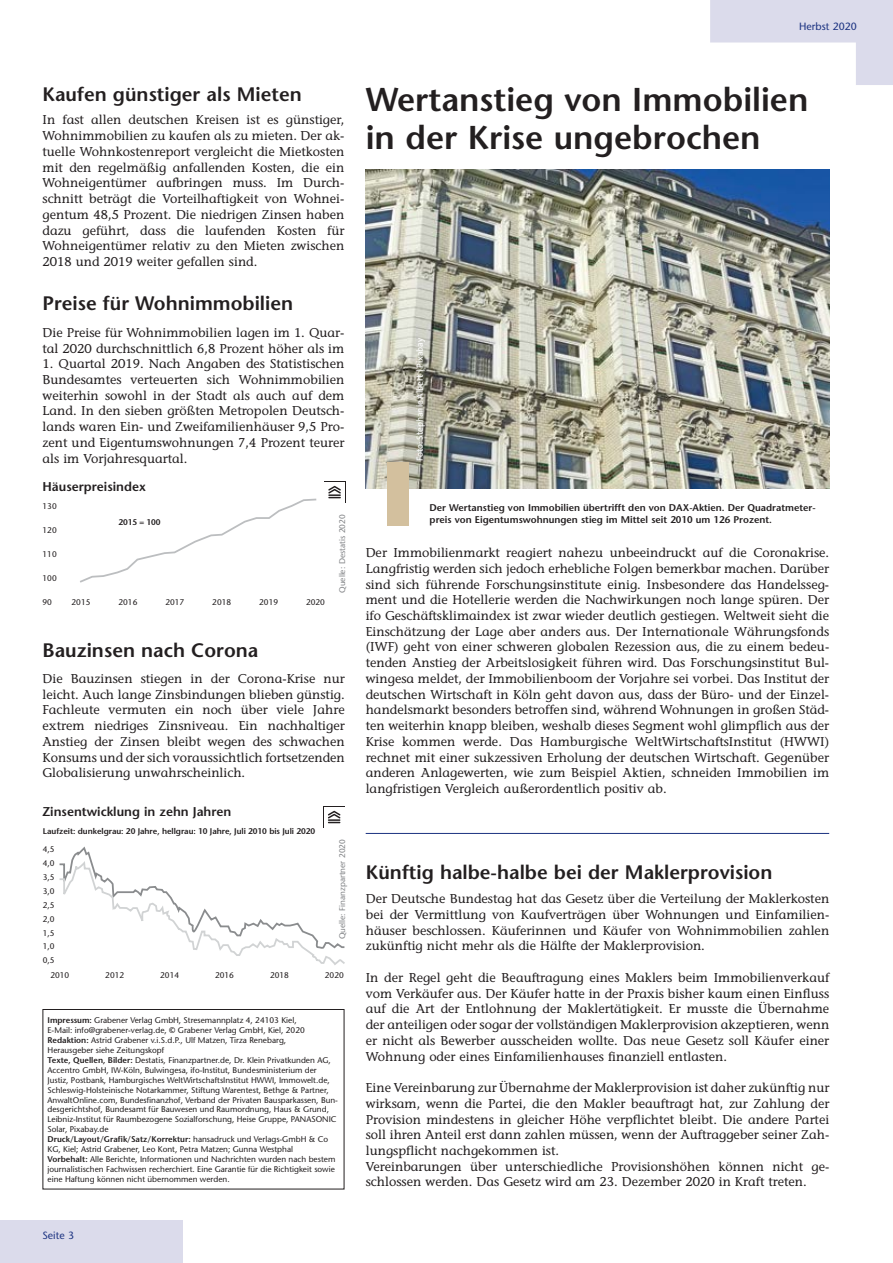
<style>
.page{position:relative;width:893px;height:1263px;background:#fff}
.page>*{position:absolute;margin:0;border:0;box-sizing:border-box;transform-origin:0 0}
.t1{font:600 33px/37.5px "Stone Sans";color:#231f20}
.t2{font:600 19.5px "Stone Sans";color:#231f20}
.t3{font:12.75px/15.8px "Stone Informal";color:#231f20;text-align:justify}
.t4{font:600 12.75px "Stone Sans";color:#231f20}
.t5{font:10.5px "Stone Sans";color:#1b3281}
.t6{font:600 9.75px/11.7px "Stone Sans";color:#231f20}
.t7{font:9px "The Sans";color:#fff}
.t8{font:8.25px/9.9px "Stone Sans";color:#231f20}
.t9{font:8.25px "Stone Sans";color:#231f20}
.t10{font:600 8.25px "Stone Sans";letter-spacing:-.005em;color:#231f20}
.t11{font:8.25px "Stone Sans";color:#808285}
.s1{font-weight:600}
</style>
<div class="page">
<svg style="left:710px;top:0;width:183px;height:85px"></svg>
<div style="left:0;top:1220px;width:183px;height:43px;background:#dbdbeb"></div>
<svg style="left:324px;top:481px;width:21px;height:1px"></svg>
<svg style="left:328px;top:486px;width:13px;height:12px"></svg>
<svg style="left:80px;top:498px;width:237px;height:85px"></svg>
<svg style="left:324px;top:806px;width:21px;height:1px"></svg>
<svg style="left:328px;top:811px;width:12px;height:12px"></svg>
<svg style="left:59px;top:846px;width:286px;height:119px"></svg>
<div style="left:43px;top:1009px;width:301px;height:180px;border:1px solid #231f20"></div>
<hr style="left:366px;top:833px;width:463px;height:1px;background:#1b3281">
<img style="left:366px;top:170px;width:463px;height:319px">
<div style="left:387px;top:462px;width:22px;height:64px;background:#d3c09e"></div>
<p class="t5" style="left:799px;top:19px;width:59px">Herbst 2020</p>
<h2 class="t2" style="left:43px;top:82px;width:261px">Kaufen günstiger als Mieten</h2>
<p class="t3" style="left:43px;top:112px;width:303px">In fast allen deutschen Kreisen ist es günstiger, Wohnimmobilien zu kaufen als zu mieten. Der ak&shy;tuelle Wohnkostenreport vergleicht die Mietkosten mit den regelmäßig anfallenden Kosten, die ein Wohneigentümer aufbringen muss. Im Durch&shy;schnitt beträgt die Vorteilhaftigkeit von Wohnei&shy;gentum 48,5 Prozent. Die niedrigen Zinsen haben dazu geführt, dass die laufenden Kosten für Wohneigentümer relativ zu den Mieten zwischen 2018 und 2019 weiter gefallen sind.</p>
<h2 class="t2" style="left:43px;top:291px;width:252px">Preise für Wohnimmobilien</h2>
<p class="t3" style="left:43px;top:324px;width:303px">Die Preise für Wohnimmobilien lagen im 1. Quar&shy;tal 2020 durchschnittlich 6,8 Prozent höher als im</p>
<p class="t3" style="left:43px;top:356px;width:303px">1. Quartal 2019. Nach Angaben des Statistischen Bundesamtes verteuerten sich Wohnimmobilien weiterhin sowohl in der Stadt als auch auf dem Land. In den sieben größten Metropolen Deutsch&shy;lands waren Ein- und Zweifamilienhäuser 9,5 Pro&shy;zent und Eigentumswohnungen 7,4 Prozent teurer als im Vorjahresquartal.</p>
<p class="t4" style="left:43px;top:479px;width:105px">Häuserpreisindex</p>
<p class="t9" style="left:43px;top:501px;width:16px">130</p>
<p class="t9" style="left:43px;top:525px;width:16px">120</p>
<p class="t9" style="left:43px;top:549px;width:16px">110</p>
<p class="t9" style="left:43px;top:573px;width:16px">100</p>
<p class="t9" style="left:43px;top:597px;width:11px">90</p>
<p class="t10" style="left:118px;top:517px;width:44px">2015 = 100</p>
<p class="t9" style="left:72px;top:597px;width:20px">2015</p>
<p class="t9" style="left:118px;top:597px;width:20px">2016</p>
<p class="t9" style="left:165px;top:597px;width:20px">2017</p>
<p class="t9" style="left:212px;top:597px;width:20px">2018</p>
<p class="t9" style="left:259px;top:597px;width:20px">2019</p>
<p class="t9" style="left:306px;top:597px;width:20px">2020</p>
<p class="t11" style="left:337px;top:593px;width:80px;rotate:-90deg">Quelle: Destatis 2020</p>
<h2 class="t2" style="left:43px;top:638px;width:217px">Bauzinsen nach Corona</h2>
<p class="t3" style="left:43px;top:670px;width:304px">Die Bauzinsen stiegen in der Corona-Krise nur leicht. Auch lange Zinsbindungen blieben günstig.<br>Fachleute vermuten ein noch über viele Jahre extrem niedriges Zinsniveau. Ein nachhaltiger Anstieg der Zinsen bleibt wegen des schwachen Konsums und der sich voraussichtlich fortsetzenden Globalisierung unwahrscheinlich.</p>
<p class="t4" style="left:43px;top:803px;width:190px">Zinsentwicklung in zehn Jahren</p>
<p class="t10" style="left:43px;top:826px;width:274px">Laufzeit: dunkelgrau: 20 Jahre, hellgrau: 10 Jahre, Juli 2010 bis Juli 2020</p>
<p class="t9" style="left:43px;top:844px;width:13px">4,5</p>
<p class="t9" style="left:43px;top:858px;width:13px">4,0</p>
<p class="t9" style="left:43px;top:872px;width:13px">3,5</p>
<p class="t9" style="left:43px;top:886px;width:13px">3,0</p>
<p class="t9" style="left:43px;top:900px;width:13px">2,5</p>
<p class="t9" style="left:43px;top:914px;width:13px">2,0</p>
<p class="t9" style="left:43px;top:927px;width:13px">1,5</p>
<p class="t9" style="left:43px;top:941px;width:13px">1,0</p>
<p class="t9" style="left:43px;top:955px;width:13px">0,5</p>
<p class="t9" style="left:50px;top:970px;width:20px">2010</p>
<p class="t9" style="left:105px;top:970px;width:20px">2012</p>
<p class="t9" style="left:160px;top:970px;width:20px">2014</p>
<p class="t9" style="left:215px;top:970px;width:20px">2016</p>
<p class="t9" style="left:270px;top:970px;width:20px">2018</p>
<p class="t9" style="left:325px;top:970px;width:20px">2020</p>
<p class="t8" style="left:48px;top:1015px;width:292px"><span class="s1">Impressum:</span> Grabener Verlag GmbH, Stresemannplatz 4, 24103 Kiel,<br>E-Mail: info@grabener-verlag.de, <span class="s1">©</span> Grabener Verlag GmbH, Kiel, 2020<br><span class="s1">Redaktion:</span> Astrid Grabener v.i.S.d.P., Ulf Matzen, Tirza Renebarg,<br>Herausgeber siehe Zeitungskopf<br><span class="s1">Texte, Quellen, Bilder:</span> Destatis, Finanzpartner.de, Dr. Klein Privatkunden AG, Accentro GmbH, IW-Köln, Bulwingesa, ifo-Institut, Bundesministerium der Justiz, Postbank, Hamburgisches WeltWirtschaftsInstitut HWWI, Immowelt.de, Schleswig-Holsteinische Notarkammer, Stiftung Warentest, Bethge &amp; Partner, AnwaltOnline.com, Bundesfinanzhof, Verband der Privaten Bausparkassen, Bun&shy;desgerichtshof, Bundesamt für Bauwesen und Raumordnung, Haus &amp; Grund, Leibniz-Institut für Raumbezogene Sozialforschung, Heise Gruppe, PANASONIC Solar, Pixabay.de<br><span class="s1">Druck/Layout/Grafik/Satz/Korrektur:</span> hansadruck und Verlags-GmbH &amp; Co KG, Kiel; Astrid Grabener, Leo Kont, Petra Matzen; Gunna Westphal<br><span class="s1">Vorbehalt:</span> Alle Berichte, Informationen und Nachrichten wurden nach bestem journalistischen Fachwissen recherchiert. Eine Garantie für die Richtigkeit sowie eine Haftung können nicht übernommen werden.</p>
<p class="t11" style="left:337px;top:939px;width:102px;rotate:-90deg">Quelle: Finanzpartner 2020</p>
<p class="t5" style="left:43px;top:1229px;width:33px">Seite 3</p>
<h1 class="t1" style="left:366px;top:81px;width:444px">Wertanstieg von Immobilien in der Krise ungebrochen</h1>
<p class="t7" style="left:412px;top:461px;width:125px;rotate:-90deg">Foto: Stephanie Albert | Pixabay</p>
<p class="t6" style="left:430px;top:502px;width:388px">Der Wertanstieg von Immobilien übertrifft den von DAX-Aktien. Der Quadratmeter&shy;preis von Eigentumswohnungen stieg im Mittel seit 2010 um 126 Prozent.</p>
<p class="t3" style="left:366px;top:545px;width:465px">Der Immobilienmarkt reagiert nahezu unbeeindruckt auf die Coronakrise.<br>Langfristig werden sich jedoch erhebliche Folgen bemerkbar machen. Darüber sind sich führende Forschungsinstitute einig. Insbesondere das Handelsseg&shy;ment und die Hotellerie werden die Nachwirkungen noch lange spüren. Der ifo Geschäftsklimaindex ist zwar wieder deutlich gestiegen. Weltweit sieht die Einschätzung der Lage aber anders aus. Der Internationale Währungsfonds (IWF) geht von einer schweren globalen Rezession aus, die zu einem bedeu&shy;tenden Anstieg der Arbeitslosigkeit führen wird. Das Forschungsinstitut Bul&shy;wingesa meldet, der Immobilienboom der Vorjahre sei vorbei. Das Institut der deutschen Wirtschaft in Köln geht davon aus, dass der Büro- und der Einzel&shy;handelsmarkt besonders betroffen sind, während Wohnungen in großen Städ&shy;ten weiterhin knapp bleiben, weshalb dieses Segment wohl glimpflich aus der Krise kommen werde. Das Hamburgische WeltWirtschaftsInstitut (HWWI) rechnet mit einer sukzessiven Erholung der deutschen Wirtschaft. Gegenüber anderen Anlagewerten, wie zum Beispiel Aktien, schneiden Immobilien im langfristigen Vergleich außerordentlich positiv ab.</p>
<h2 class="t2" style="left:366px;top:860px;width:408px">Künftig halbe-halbe bei der Maklerprovision</h2>
<p class="t3" style="left:366px;top:891px;width:465px">Der Deutsche Bundestag hat das Gesetz über die Verteilung der Maklerkosten bei der Vermittlung von Kaufverträgen über Wohnungen und Einfamilien&shy;häuser beschlossen. Käuferinnen und Käufer von Wohnimmobilien zahlen zukünftig nicht mehr als die Hälfte der Maklerprovision.</p>
<p class="t3" style="left:366px;top:969px;width:465px">In der Regel geht die Beauftragung eines Maklers beim Immobilienverkauf vom Verkäufer aus. Der Käufer hatte in der Praxis bisher kaum einen Einfluss auf die Art der Entlohnung der Maklertätigkeit. Er musste die Übernahme der anteiligen oder sogar der vollständigen Maklerprovision akzeptieren, wenn er nicht als Bewerber ausscheiden wollte. Das neue Gesetz soll Käufer einer Wohnung oder eines Einfamilienhauses finanziell entlasten.</p>
<p class="t3" style="left:366px;top:1080px;width:465px;text-align:left">Eine Vereinbarung zur Übernahme der Maklerprovision ist daher zukünftig nur wirksam, wenn die Partei, die den Makler beauftragt hat, zur Zahlung der Provision mindestens in gleicher Höhe verpflichtet bleibt. Die andere Partei soll ihren Anteil erst dann zahlen müssen, wenn der Auftraggeber seiner Zah&shy;lungspflicht nachgekommen ist.<br>Vereinbarungen über unterschiedliche Provisionshöhen können nicht ge&shy;schlossen werden. Das Gesetz wird am 23. Dezember 2020 in Kraft treten.</p>
</div>
